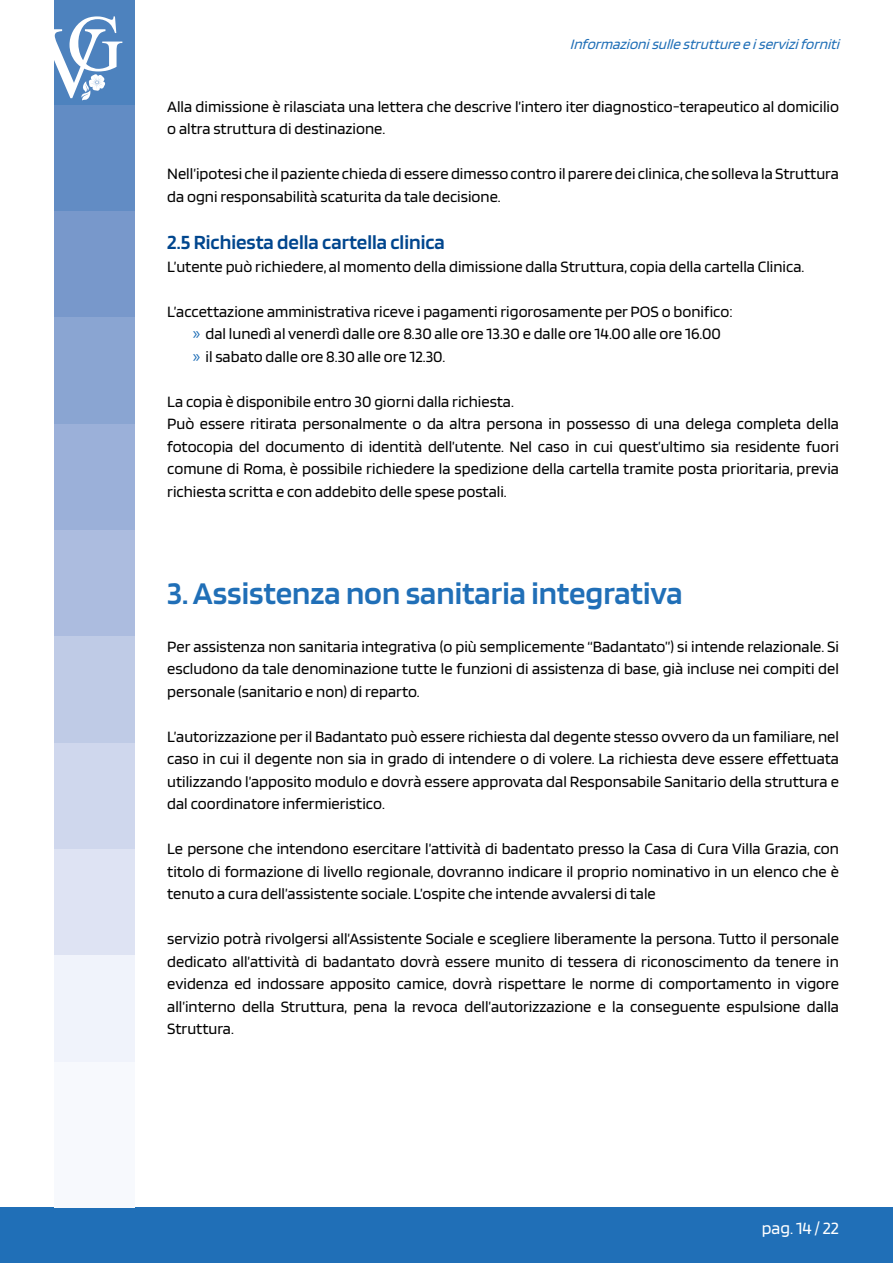
<style>
.page{position:relative;width:893px;height:1263px;background:#fff}
.page>*{position:absolute;margin:0;border:0;box-sizing:border-box;transform-origin:0 0}
.t1{font:600 33px "Blinker";color:#206fb7}
.t2{font:600 21px "Blinker";color:#00468e}
.t3{font:18px "Blinker";color:#fff}
.t4{font:16.5px/22.5px "Blinker";color:#000}
.t5{font:italic 15px "Blinker";color:#206fb7}
.s1{font-family:"Myriad Pro";font-size:18px;color:#206fb7}
</style>
<div class="page">
<div style="left:0;top:1208px;width:893px;height:55px;background:#206fb7"></div>
<div style="left:54px;top:105px;width:81px;height:106px;background:#628cc4"></div>
<div style="left:54px;top:0;width:81px;height:105px;background:#4d82be"></div>
<svg style="left:54px;top:211px;width:81px;height:744px;background:#acbddf"></svg>
<div style="left:54px;top:955px;width:81px;height:107px;background:#f0f3fb"></div>
<svg style="left:54px;top:16px;width:68px;height:85px"></svg>
<p class="t5" style="left:570px;top:37px;width:275px">Informazionisullestruttureeiserviziforniti</p>
<p class="t4" style="left:167px;top:95px;width:673px">Alla dimissione è rilasciata una lettera che descrive l’intero iter diagnostico-terapeutico al domicilio o altra struttura di destinazione.</p>
<p class="t4" style="left:167px;top:163px;width:673px">Nell’ipotesi che il paziente chieda di essere dimesso contro il parere dei clinica, che solleva la Struttura da ogni responsabilità scaturita da tale decisione.</p>
<p class="t2" style="left:167px;top:232px;width:279px">2.5 Richiesta della cartella clinica</p>
<p class="t4" style="left:167px;top:255px;width:639px">L’utente può richiedere, al momento della dimissione dalla Struttura, copia della cartella Clinica.</p>
<p class="t4" style="left:193px;top:300px;width:541px;text-indent:-26px">L’accettazione amministrativa riceve i pagamenti rigorosamente per POS o bonifico: <span class="s1">»</span> dal lunedì al venerdì dalle ore 8.30 alle ore 13.30 e dalle ore 14.00 alle ore 16.00 <span class="s1">»</span> il sabato dalle ore 8.30 alle ore 12.30.</p>
<p class="t4" style="left:167px;top:390px;width:673px">La copia è disponibile entro 30 giorni dalla richiesta.<br>Può essere ritirata personalmente o da altra persona in possesso di una delega completa della fotocopia del documento di identità dell’utente. Nel caso in cui quest’ultimo sia residente fuori comune di Roma, è possibile richiedere la spedizione della cartella tramite posta prioritaria, previa richiesta scritta e con addebito delle spese postali.</p>
<h1 class="t1" style="left:167px;top:576px;width:517px">3. Assistenza non sanitaria integrativa</h1>
<p class="t4" style="left:167px;top:635px;width:673px;text-align:justify">Per assistenza non sanitaria integrativa (o più semplicemente “Badantato”) si intende relazionale. Si escludono da tale denominazione tutte le funzioni di assistenza di base, già incluse nei compiti del personale (sanitario e non) di reparto.</p>
<p class="t4" style="left:167px;top:725px;width:673px;text-align:justify">L’autorizzazione per il Badantato può essere richiesta dal degente stesso ovvero da un familiare, nel caso in cui il degente non sia in grado di intendere o di volere. La richiesta deve essere effettuata utilizzando l’apposito modulo e dovrà essere approvata dal Responsabile Sanitario della struttura e dal coordinatore infermieristico.</p>
<p class="t4" style="left:167px;top:838px;width:673px;text-align:justify">Le persone che intendono esercitare l’attività di badentato presso la Casa di Cura Villa Grazia, con titolo di formazione di livello regionale, dovranno indicare il proprio nominativo in un elenco che è tenuto a cura dell’assistente sociale. L’ospite che intende avvalersi di tale</p>
<p class="t4" style="left:167px;top:928px;width:673px;text-align:justify">servizio potrà rivolgersi all’Assistente Sociale e scegliere liberamente la persona. Tutto il personale dedicato all’attività di badantato dovrà essere munito di tessera di riconoscimento da tenere in evidenza ed indossare apposito camice, dovrà rispettare le norme di comportamento in vigore all’interno della Struttura, pena la revoca dell’autorizzazione e la conseguente espulsione dalla Struttura.</p>
<p class="t3" style="left:762px;top:1218px;width:79px">pag. 14 / 22</p>
</div>
